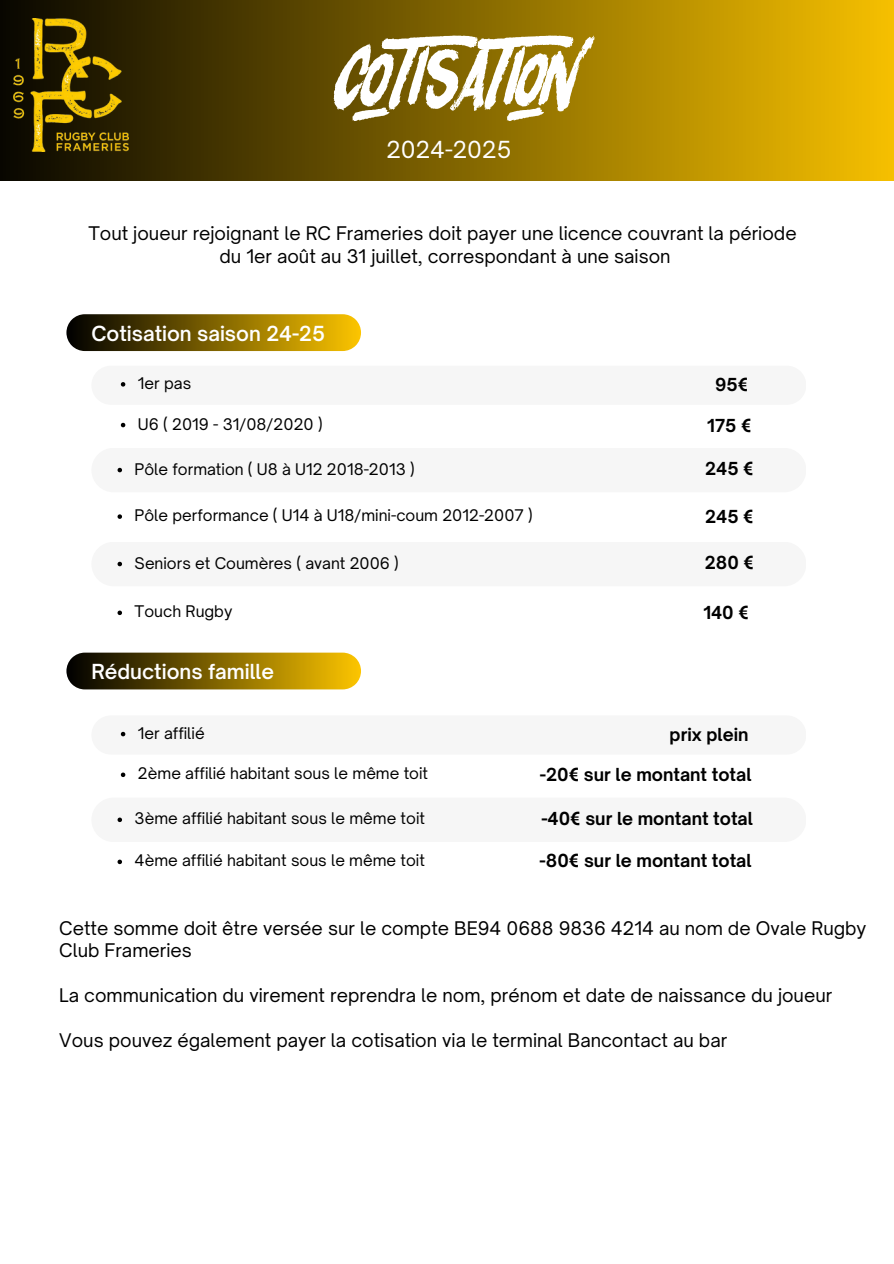
<style>
.page{position:relative;width:894px;height:1264px;background:#fff}
.page>*{position:absolute;margin:0;border:0;box-sizing:border-box;transform-origin:0 0}
.t1{font:75px "Rhinosrocks";color:#fff}
.t2{font:22.5px "Open Sauce One";color:#fff}
.t3{font:600 19.8px "Open Sauce One";color:#fff}
.t4{font:18px/22.5px "Open Sauce One";color:#000;text-align:center}
.t5{font:700 17.25px "Open Sauce One";color:#000}
.t6{font:15.3px "Open Sauce One";color:#000}
</style>
<div class="page">
<div style="left:0;top:0;width:893px;height:181px;background:linear-gradient(to right,#080600,#f5c000)"></div>
<div style="left:91px;top:448px;width:715px;height:44px;background:#f6f6f6;border-radius:22px"></div>
<svg style="left:66px;top:314px;width:295px;height:37px;background:#826708"></svg>
<div style="left:91px;top:797px;width:715px;height:45px;background:#f6f6f6;border-radius:22px"></div>
<img style="left:13px;top:18px;width:115px;height:133px">
<svg style="left:121px;top:423px;width:4px;height:4px"></svg>
<svg style="left:117px;top:468px;width:5px;height:4px"></svg>
<svg style="left:121px;top:772px;width:4px;height:5px"></svg>
<svg style="left:117px;top:817px;width:5px;height:5px"></svg>
<svg style="left:66px;top:652px;width:295px;height:37px;background:#83690b"></svg>
<div style="left:91px;top:542px;width:715px;height:44px;background:#f6f6f6;border-radius:22px"></div>
<svg style="left:117px;top:514px;width:5px;height:5px"></svg>
<svg style="left:117px;top:562px;width:5px;height:4px"></svg>
<svg style="left:117px;top:610px;width:5px;height:5px"></svg>
<svg style="left:117px;top:859px;width:5px;height:5px"></svg>
<h2 class="t1" style="left:327px;top:50px;width:248px">COTISATION</h2>
<h4 class="t2" style="left:386px;top:136px;width:126px">2024-2025</h4>
<p class="t4" style="left:88px;top:222px;width:709px">Tout joueur rejoignant le RC Frameries doit payer une licence couvrant la période du 1er août au 31 juillet, correspondant à une saison</p>
<h3 class="t3" style="left:91px;top:321px;width:235px">Cotisation saison 24-25</h3>
<p class="t6" style="left:138px;top:373px;width:55px">1er pas</p>
<p class="t6" style="left:138px;top:414px;width:186px">U6 ( 2019 - 31/08/2020 )</p>
<h5 class="t6" style="left:135px;top:459px;width:281px">Pôle formation ( U8 à U12 2018-2013 )</h5>
<h3 class="t6" style="left:135px;top:506px;width:399px">Pôle performance ( U14 à U18/mini-coum 2012-2007 )</h3>
<p class="t6" style="left:135px;top:553px;width:265px">Seniors et Coumères ( avant 2006 )</p>
<p class="t5" style="left:715px;top:374px;width:35px">95€</p>
<h5 class="t5" style="left:707px;top:414px;width:46px">175 €</h5>
<p class="t5" style="left:705px;top:457px;width:50px">245 €</p>
<h5 class="t5" style="left:705px;top:506px;width:50px">245 €</h5>
<p class="t5" style="left:704px;top:551px;width:51px">280 €</p>
<h5 class="t6" style="left:135px;top:602px;width:99px">Touch Rugby</h5>
<p class="t5" style="left:703px;top:602px;width:47px">140 €</p>
<h5 class="t3" style="left:91px;top:659px;width:184px">Réductions famille</h5>
<h5 class="t6" style="left:138px;top:723px;width:68px">1er affilié</h5>
<p class="t6" style="left:138px;top:764px;width:291px">2ème affilié habitant sous le même toit</p>
<h5 class="t6" style="left:135px;top:809px;width:292px">3ème affilié habitant sous le même toit</h5>
<h5 class="t6" style="left:135px;top:851px;width:292px">4ème affilié habitant sous le même toit</h5>
<p class="t5" style="left:669px;top:724px;width:80px">prix plein</p>
<h5 class="t5" style="left:539px;top:764px;width:213px">-20€ sur le montant total</h5>
<h5 class="t5" style="left:541px;top:808px;width:213px">-40€ sur le montant total</h5>
<p class="t5" style="left:539px;top:849px;width:213px">-80€ sur le montant total</p>
<h4 class="t4" style="left:59px;top:916px;width:808px;text-align:left">Cette somme doit être versée sur le compte BE94 0688 9836 4214 au nom de Ovale Rugby<br>Club Frameries</h4>
<h4 class="t4" style="left:59px;top:984px;width:774px">La communication du virement reprendra le nom, prénom et date de naissance du joueur</h4>
<h4 class="t4" style="left:59px;top:1029px;width:669px">Vous pouvez également payer la cotisation via le terminal Bancontact au bar</h4>
</div>
